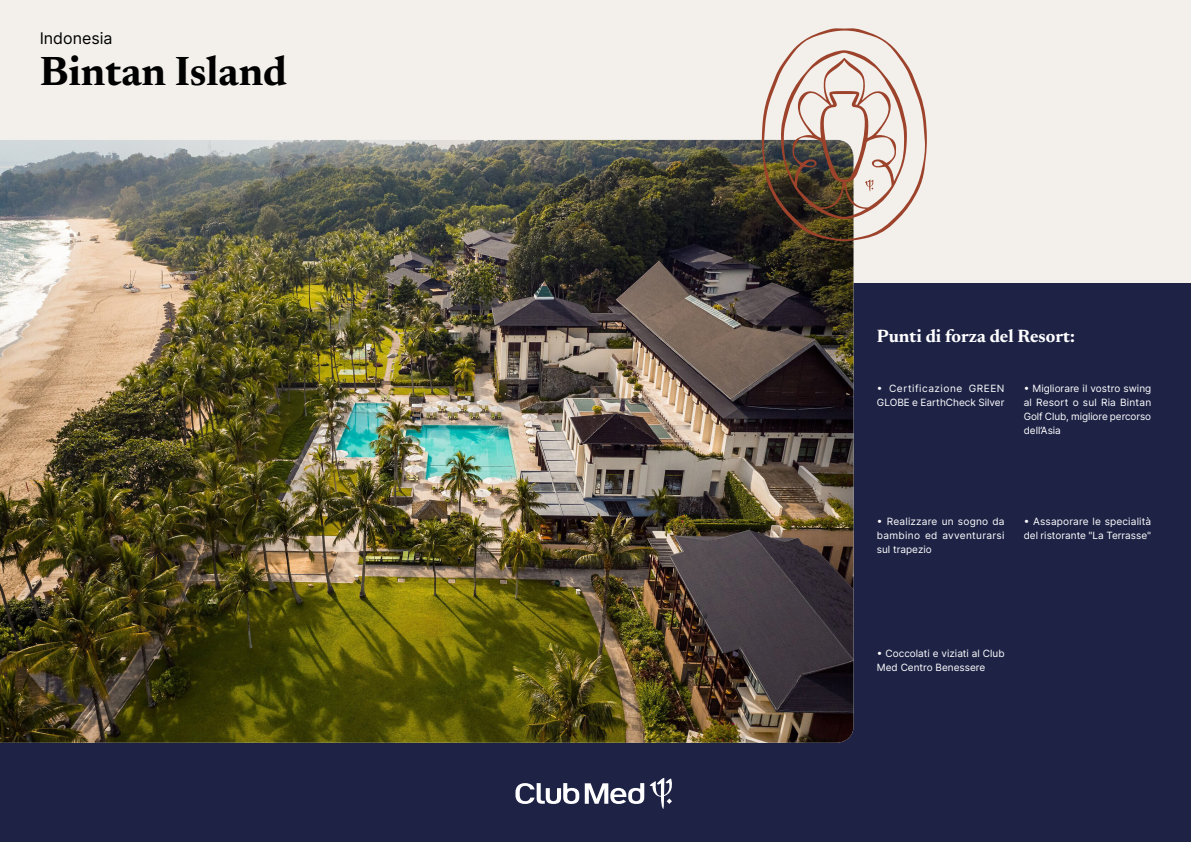
<style>
.page{position:relative;width:1191px;height:842px;background:#f3f0ec}
.page>*{position:absolute;margin:0;border:0;box-sizing:border-box;transform-origin:0 0}
.t1{font:700 41.5px "Newsreader 24 pt";color:#000}
.t2{font:700 18px "Newsreader 24 pt";color:#fff}
.t3{font:16px "Inter";color:#000}
.t4{font:10px/14px "Inter";color:#fff}
.t5{font:10px/14px "Inter";letter-spacing:.035em;color:#fff}
</style>
<div class="page">
<div style="left:0;top:283px;width:1191px;height:559px;background:#1e2346"></div>
<img style="left:0;top:140px;width:853px;height:603px">
<svg style="left:762px;top:28px;width:165px;height:213px"></svg>
<svg style="left:515px;top:778px;width:157px;height:31px"></svg>
<h3 class="t3" style="left:40px;top:26px;width:74px">Indonesia</h3>
<h1 class="t1" style="left:40px;top:41px;width:249px">Bintan Island</h1>
<h2 class="t2" style="left:877px;top:323px;width:199px">Punti di forza del Resort:</h2>
<p class="t5" style="left:877px;top:381px;width:129px">• Certificazione GREEN<br>GLOBE e EarthCheck Silver</p>
<p class="t4" style="left:1023px;top:381px;width:129px;text-align:justify">• Migliorare il vostro swing al Resort o sul Ria Bintan Golf Club, migliore percorso dell’Asia</p>
<p class="t4" style="left:877px;top:514px;width:129px;text-align:justify">• Realizzare un sogno da bambino ed avventurarsi sul trapezio</p>
<p class="t4" style="left:1023px;top:514px;width:129px">• Assaporare le specialità del ristorante "La Terrasse"</p>
<p class="t4" style="left:877px;top:647px;width:129px">• Coccolati e viziati al Club<br>Med Centro Benessere</p>
</div>
